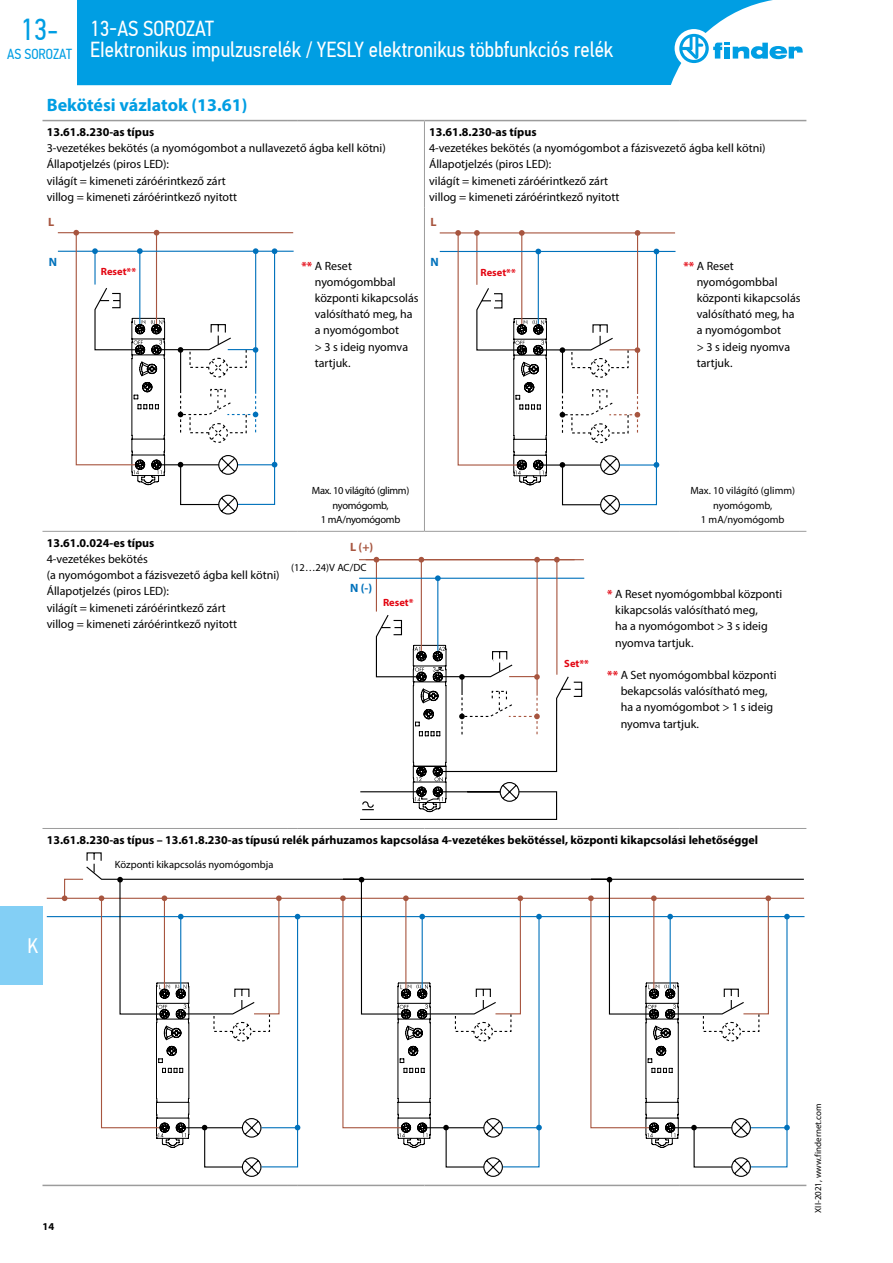
<style>
.page{position:relative;width:893px;height:1263px;background:#fff}
.page>*{position:absolute;margin:0;border:0;box-sizing:border-box;transform-origin:0 0}
.t1{font:30.3px "PF Din Text Cond Pro";color:#009ee3}
.t2{font:21.75px/21px "PF Din Text Cond Pro";color:#fff}
.t3{font:21px "PF Din Text Cond Pro";color:#fff}
.t4{font:700 18px "Myriad Pro";color:#009ee3}
.t5{font:14.55px "PF Din Text Cond Pro";color:#009ee3}
.t6{font:12px/16.2px "Myriad Pro";color:#000}
.t7{font:700 12px "Myriad Pro";color:#000}
.t8{font:700 12px "Myriad Pro";color:#a7553f}
.t9{font:700 12px "Myriad Pro";color:#0071bb}
.t10{font:10.5px/14.1px "Myriad Pro";color:#000;text-align:center}
.t11{font:10.5px/14.1px "Myriad Pro";letter-spacing:-.03em;color:#000;text-align:center}
.t12{font:700 10.5px "Myriad Pro";color:#e30612}
.t13{font:700 10.5px "Myriad Pro";color:#000}
.t14{font:9px "Myriad Pro";color:#000}
.s1{font-weight:700;color:#e30612}
</style>
<div class="page">
<hr style="left:424px;top:121px;width:1px;height:87px;background:#9c9c9c">
<hr style="left:424px;top:208px;width:1px;height:323px;background:#9c9c9c">
<hr style="left:42px;top:120px;width:245px;height:1px;background:#9c9c9c">
<hr style="left:297px;top:120px;width:127px;height:1px;background:#9c9c9c">
<hr style="left:424px;top:120px;width:255px;height:1px;background:#9c9c9c">
<hr style="left:679px;top:120px;width:127px;height:1px;background:#9c9c9c">
<hr style="left:42px;top:531px;width:245px;height:1px;background:#9c9c9c">
<hr style="left:42px;top:828px;width:245px;height:1px;background:#9c9c9c">
<hr style="left:297px;top:828px;width:127px;height:1px;background:#9c9c9c">
<hr style="left:424px;top:828px;width:255px;height:1px;background:#9c9c9c">
<hr style="left:679px;top:828px;width:127px;height:1px;background:#9c9c9c">
<hr style="left:42px;top:1185px;width:245px;height:1px;background:#9c9c9c">
<hr style="left:297px;top:1185px;width:127px;height:1px;background:#9c9c9c">
<hr style="left:424px;top:1185px;width:255px;height:1px;background:#9c9c9c">
<hr style="left:679px;top:1185px;width:127px;height:1px;background:#9c9c9c">
<hr style="left:297px;top:531px;width:127px;height:1px;background:#9c9c9c">
<hr style="left:424px;top:531px;width:255px;height:1px;background:#9c9c9c">
<hr style="left:679px;top:531px;width:127px;height:1px;background:#9c9c9c">
<hr style="left:58px;top:232px;width:235px;height:1px;background:#a7553f">
<hr style="left:58px;top:251px;width:236px;height:1px;background:#0071bb">
<svg style="left:73px;top:230px;width:204px;height:284px"></svg>
<hr style="left:440px;top:232px;width:235px;height:1px;background:#a7553f">
<hr style="left:440px;top:251px;width:235px;height:1px;background:#0071bb">
<svg style="left:455px;top:230px;width:204px;height:285px"></svg>
<hr style="left:437px;top:578px;width:1px;height:73px;background:#0071bb">
<hr style="left:376px;top:560px;width:1px;height:51px;background:#a7553f">
<hr style="left:421px;top:559px;width:1px;height:92px;background:#a7553f">
<svg style="left:435px;top:575px;width:6px;height:6px"></svg>
<svg style="left:374px;top:557px;width:5px;height:5px"></svg>
<svg style="left:418px;top:557px;width:6px;height:5px"></svg>
<hr style="left:359px;top:578px;width:225px;height:1px;background:#0071bb">
<svg style="left:534px;top:557px;width:6px;height:5px"></svg>
<hr style="left:536px;top:560px;width:2px;height:115px;background:#a7553f">
<hr style="left:359px;top:559px;width:225px;height:1px;background:#a7553f">
<svg style="left:554px;top:557px;width:6px;height:5px"></svg>
<hr style="left:556px;top:560px;width:1px;height:115px;background:#a7553f">
<svg style="left:360px;top:614px;width:223px;height:206px"></svg>
<hr style="left:47px;top:898px;width:757px;height:1px;background:#a7553f">
<hr style="left:47px;top:916px;width:757px;height:1px;background:#0071bb">
<svg style="left:300px;top:876px;width:504px;height:42px"></svg>
<svg style="left:340px;top:895px;width:202px;height:282px"></svg>
<svg style="left:588px;top:895px;width:202px;height:282px"></svg>
<svg style="left:62px;top:852px;width:238px;height:325px"></svg>
<svg style="left:253px;top:897px;width:516px;height:118px"></svg>
<div style="left:0;top:906px;width:43px;height:78px;background:#83cff5"></div>
<div style="left:77px;top:0;width:696px;height:85px;background:#009ee3"></div>
<div style="left:675px;top:29px;width:38px;height:39px;background:#fff;border-radius:50%"></div>
<svg style="left:679px;top:34px;width:124px;height:29px"></svg>
<h1 class="t1" style="left:21px;top:11px;width:39px">13-</h1>
<p class="t5" style="left:7px;top:46px;width:66px">AS SOROZAT</p>
<h2 class="t2" style="left:90px;top:18px;width:525px">13-AS SOROZAT<br>EIektronikus impulzusrelék / YESLY elektronikus többfunkciós relék</h2>
<h3 class="t4" style="left:47px;top:94px;width:202px">Bekötési vázlatok (13.61)</h3>
<p class="t7" style="left:47px;top:124px;width:109px">13.61.8.230-as típus</p>
<p class="t6" style="left:47px;top:140px;width:341px">3-vezetékes bekötés (a nyomógombot a nullavezető ágba kell kötni)<br>Állapotjelzés (piros LED):<br>világít = kimeneti záróérintkező zárt<br>villog = kimeneti záróérintkező nyitott</p>
<p class="t8" style="left:48px;top:214px;width:8px">L</p>
<p class="t9" style="left:49px;top:254px;width:10px">N</p>
<p class="t12" style="left:101px;top:265px;width:37px">Reset**</p>
<p class="t6" style="left:315px;top:257px;width:105px;text-indent:-13px"><span class="s1">**</span> A Reset nyomógombbal központi kikapcsolás valósítható meg, ha a nyomógombot<br>&gt; 3 s ideig nyomva tartjuk.</p>
<p class="t7" style="left:429px;top:124px;width:109px">13.61.8.230-as típus</p>
<p class="t6" style="left:429px;top:140px;width:338px">4-vezetékes bekötés (a nyomógombot a fázisvezető ágba kell kötni)<br>Állapotjelzés (piros LED):<br>világít = kimeneti záróérintkező zárt<br>villog = kimeneti záróérintkező nyitott</p>
<p class="t8" style="left:431px;top:214px;width:8px">L</p>
<p class="t9" style="left:431px;top:254px;width:10px">N</p>
<p class="t6" style="left:697px;top:257px;width:105px;text-indent:-13px"><span class="s1">**</span> A Reset nyomógombbal központi kikapcsolás valósítható meg, ha a nyomógombot<br>&gt; 3 s ideig nyomva tartjuk.</p>
<p class="t12" style="left:481px;top:265px;width:37px">Reset**</p>
<p class="t7" style="left:47px;top:535px;width:109px">13.61.0.024-es típus</p>
<p class="t6" style="left:47px;top:551px;width:234px">4-vezetékes bekötés<br>(a nyomógombot a fázisvezető ágba kell kötni)<br>Állapotjelzés (piros LED):<br>világít = kimeneti záróérintkező zárt<br>villog = kimeneti záróérintkező nyitott</p>
<p class="t11" style="left:312px;top:484px;width:99px">Max. 10 világító (glimm) nyomógomb,<br>1 mA/nyomógomb</p>
<p class="t8" style="left:350px;top:540px;width:25px">L (+)</p>
<p class="t9" style="left:350px;top:580px;width:24px">N (-)</p>
<p class="t10" style="left:291px;top:560px;width:77px">(12…24)V AC/DC</p>
<p class="t12" style="left:383px;top:596px;width:32px">Reset*</p>
<p class="t10" style="left:690px;top:484px;width:106px">Max. 10 világító (glimm) nyomógomb,<br>1 mA/nyomógomb</p>
<p class="t12" style="left:564px;top:656px;width:26px">Set**</p>
<p class="t6" style="left:615px;top:586px;width:169px;text-indent:-8px"><span class="s1">*</span> A Reset nyomógombbal központi kikapcsolás valósítható meg,<br>ha a nyomógombot &gt; 3 s ideig nyomva tartjuk.</p>
<p class="t6" style="left:621px;top:667px;width:157px;text-indent:-13px"><span class="s1">**</span> A Set nyomógombbal központi bekapcsolás valósítható meg, ha a nyomógombot &gt; 1 s ideig nyomva tartjuk.</p>
<p class="t7" style="left:47px;top:832px;width:713px">13.61.8.230-as típus – 13.61.8.230-as típusú relék párhuzamos kapcsolása 4-vezetékes bekötéssel, központi kikapcsolási lehetőséggel</p>
<p class="t10" style="left:115px;top:857px;width:160px">Központi kikapcsolás nyomógombja</p>
<h3 class="t3" style="left:27px;top:933px;width:12px">K</h3>
<p class="t13" style="left:43px;top:1219px;width:13px">14</p>
<p class="t14" style="left:812px;top:1213px;width:111px;rotate:-90deg">XII-2021, www.findernet.com</p>
</div>
